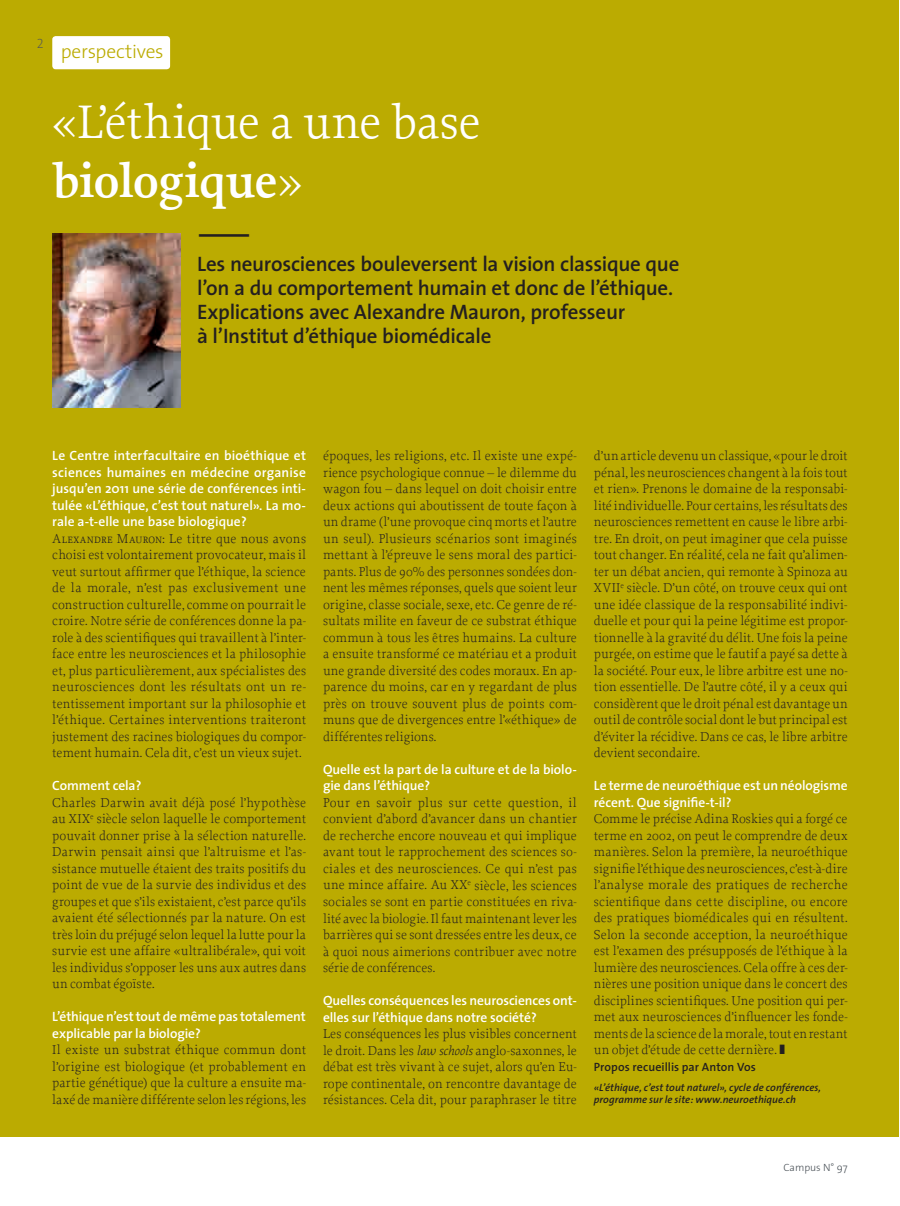
<style>
.page{position:relative;width:900px;height:1206px;background:#fff}
.page>*{position:absolute;margin:0;border:0;box-sizing:border-box;transform-origin:0 0}
.t1{font:49.5px/59.4px "Proforma";letter-spacing:-.005em;color:#fff}
.t2{font:italic 500 49.5px "Proforma";color:#231f20}
.t3{font:600 21px/24px "The Sans";letter-spacing:-.01em;color:#231f20}
.t4{font:300 19.5px "The Sans";letter-spacing:-.01em;color:#bbab01}
.t5{font:300 13.5px/16.5px "Proforma";color:#231f20;text-align:justify}
.t6{font:600 13.5px/16.5px "The Sans";letter-spacing:-.005em;color:#fff}
.t7{font:13.5px "The Sans Extra Light Caps";color:#4d545a}
.t8{font:600 12px "The Sans";letter-spacing:.005em;color:#231f20}
.t9{font:italic 600 10.5px/12.6px "The Sans";color:#231f20}
.t10{font:300 10.5px "The Sans";color:#4d545a}
.s1{font-weight:600}
.s2{font-family:"Proforma Light SC";font-weight:400}
.s3{font-style:italic}
</style>
<div class="page">
<div style="left:0;top:0;width:898px;height:1137px;background:#bbab01"></div>
<div style="left:52px;top:36px;width:118px;height:33px;background:#fff;border-radius:3px"></div>
<img style="left:52px;top:234px;width:128px;height:173px">
<p class="t7" style="left:37px;top:33px;width:8px">2</p>
<h3 class="t4" style="left:61px;top:35px;width:104px">perspectives</h3>
<h1 class="t1" style="left:52px;top:91px;width:430px">«L’éthique a une base <span class="s1">biologique</span>»</h1>
<h1 class="t2" style="left:197px;top:199px;width:51px">—</h1>
<h2 class="t3" style="left:197px;top:251px;width:484px">Les neurosciences bouleversent la vision classique que</h2>
<h2 class="t3" style="left:197px;top:275px;width:478px">l’on a du comportement humain et donc de l’éthique.<br>Explications avec Alexandre Mauron, professeur<br>à l’Institut d’éthique biomédicale</h2>
<p class="t6" style="left:52px;top:447px;width:255px;text-align:justify">Le Centre interfacultaire en bioéthique et sciences humaines en médecine organise jusqu’en 2011 une série de conférences inti&shy;tulée «L’éthique, c’est tout naturel». La mo&shy;rale a-t-elle une base biologique?</p>
<p class="t5" style="left:52px;top:530px;width:255px"><span class="s2">Alexandre Mauron:</span> Le titre que nous avons choisi est volontairement provocateur, mais il veut surtout affirmer que l’éthique, la science de la morale, n’est pas exclusivement une construction culturelle, comme on pourrait le croire. Notre série de conférences donne la pa&shy;role à des scientifiques qui travaillent à l’inter&shy;face entre les neurosciences et la philosophie et, plus particulièrement, aux spécialistes des neurosciences dont les résultats ont un re&shy;tentissement important sur la philosophie et l’éthique. Certaines interventions traiteront justement des racines biologiques du compor&shy;tement humain. Cela dit, c’est un vieux sujet.</p>
<p class="t6" style="left:52px;top:777px;width:91px">Comment cela?</p>
<p class="t5" style="left:52px;top:794px;width:255px">Charles Darwin avait déjà posé l’hypothèse au XIX<sup>e</sup> siècle selon laquelle le comportement pouvait donner prise à la sélection naturelle.<br>Darwin pensait ainsi que l’altruisme et l’as&shy;sistance mutuelle étaient des traits positifs du point de vue de la survie des individus et des groupes et que s’ils existaient, c’est parce qu’ils avaient été sélectionnés par la nature. On est très loin du préjugé selon lequel la lutte pour la survie est une affaire «ultralibérale», qui voit les individus s’opposer les uns aux autres dans un combat égoïste.</p>
<p class="t6" style="left:52px;top:1008px;width:255px">L’éthique n’est tout de même pas totalement explicable par la biologie?</p>
<p class="t5" style="left:52px;top:1042px;width:255px">Il existe un substrat éthique commun dont l’origine est biologique (et probablement en partie génétique) que la culture a ensuite ma&shy;laxé de manière différente selon les régions, les</p>
<p class="t5" style="left:323px;top:447px;width:255px">époques, les religions, etc. Il existe une expé&shy;rience psychologique connue – le dilemme du wagon fou – dans lequel on doit choisir entre deux actions qui aboutissent de toute façon à un drame (l’une provoque cinq morts et l’autre un seul). Plusieurs scénarios sont imaginés mettant à l’épreuve le sens moral des partici&shy;pants. Plus de 90% des personnes sondées don&shy;nent les mêmes réponses, quels que soient leur origine, classe sociale, sexe, etc. Ce genre de ré&shy;sultats milite en faveur de ce substrat éthique commun à tous les êtres humains. La culture a ensuite transformé ce matériau et a produit une grande diversité des codes moraux. En ap&shy;parence du moins, car en y regardant de plus près on trouve souvent plus de points com&shy;muns que de divergences entre l’«éthique» de différentes religions.</p>
<p class="t6" style="left:323px;top:761px;width:255px">Quelle est la part de la culture et de la biolo&shy;gie dans l’éthique?</p>
<p class="t5" style="left:323px;top:794px;width:255px">Pour en savoir plus sur cette question, il convient d’abord d’avancer dans un chantier de recherche encore nouveau et qui implique avant tout le rapprochement des sciences so&shy;ciales et des neurosciences. Ce qui n’est pas une mince affaire. Au XX<sup>e</sup> siècle, les sciences sociales se sont en partie constituées en riva&shy;lité avec la biologie. Il faut maintenant lever les barrières qui se sont dressées entre les deux, ce à quoi nous aimerions contribuer avec notre série de conférences.</p>
<p class="t6" style="left:323px;top:992px;width:255px">Quelles conséquences les neurosciences ont&shy;elles sur l’éthique dans notre société?</p>
<p class="t5" style="left:323px;top:1025px;width:255px">Les conséquences les plus visibles concernent le droit. Dans les <span class="s3">law schools</span> anglo-saxonnes, le débat est très vivant à ce sujet, alors qu’en Eu&shy;rope continentale, on rencontre davantage de résistances. Cela dit, pour paraphraser le titre</p>
<p class="t5" style="left:594px;top:447px;width:255px">d’un article devenu un classique, «pour le droit pénal, les neurosciences changent à la fois tout et rien». Prenons le domaine de la responsabi&shy;lité individuelle. Pour certains, les résultats des neurosciences remettent en cause le libre arbi&shy;tre. En droit, on peut imaginer que cela puisse tout changer. En réalité, cela ne fait qu’alimen&shy;ter un débat ancien, qui remonte à Spinoza au XVII<sup>e</sup> siècle. D’un côté, on trouve ceux qui ont une idée classique de la responsabilité indivi&shy;duelle et pour qui la peine légitime est propor&shy;tionnelle à la gravité du délit. Une fois la peine purgée, on estime que le fautif a payé sa dette à la société. Pour eux, le libre arbitre est une no&shy;tion essentielle. De l’autre côté, il y a ceux qui considèrent que le droit pénal est davantage un outil de contrôle social dont le but principal est d’éviter la récidive. Dans ce cas, le libre arbitre devient secondaire.</p>
<p class="t6" style="left:594px;top:777px;width:255px">Le terme de neuroéthique est un néologisme récent. Que signifie-t-il?</p>
<p class="t5" style="left:594px;top:810px;width:255px">Comme le précise Adina Roskies qui a forgé ce terme en 2002, on peut le comprendre de deux manières. Selon la première, la neuroéthique signifie l’éthique des neurosciences, c’est-à-dire l’analyse morale des pratiques de recherche scientifique dans cette discipline, ou encore des pratiques biomédicales qui en résultent.<br>Selon la seconde acception, la neuroéthique est l’examen des présupposés de l’éthique à la lumière des neurosciences. Cela offre à ces der&shy;nières une position unique dans le concert des disciplines scientifiques. Une position qui per&shy;met aux neurosciences d’influencer les fonde&shy;ments de la science de la morale, tout en restant un objet d’étude de cette dernière. ❚</p>
<p class="t8" style="left:594px;top:1057px;width:164px">Propos recueillis par Anton Vos</p>
<p class="t9" style="left:594px;top:1081px;width:229px">«L’éthique, c’est tout naturel», cycle de conférences, programme sur le site: www.neuroethique.ch</p>
<p class="t10" style="left:783px;top:1158px;width:66px">Campus N° 97</p>
</div>
